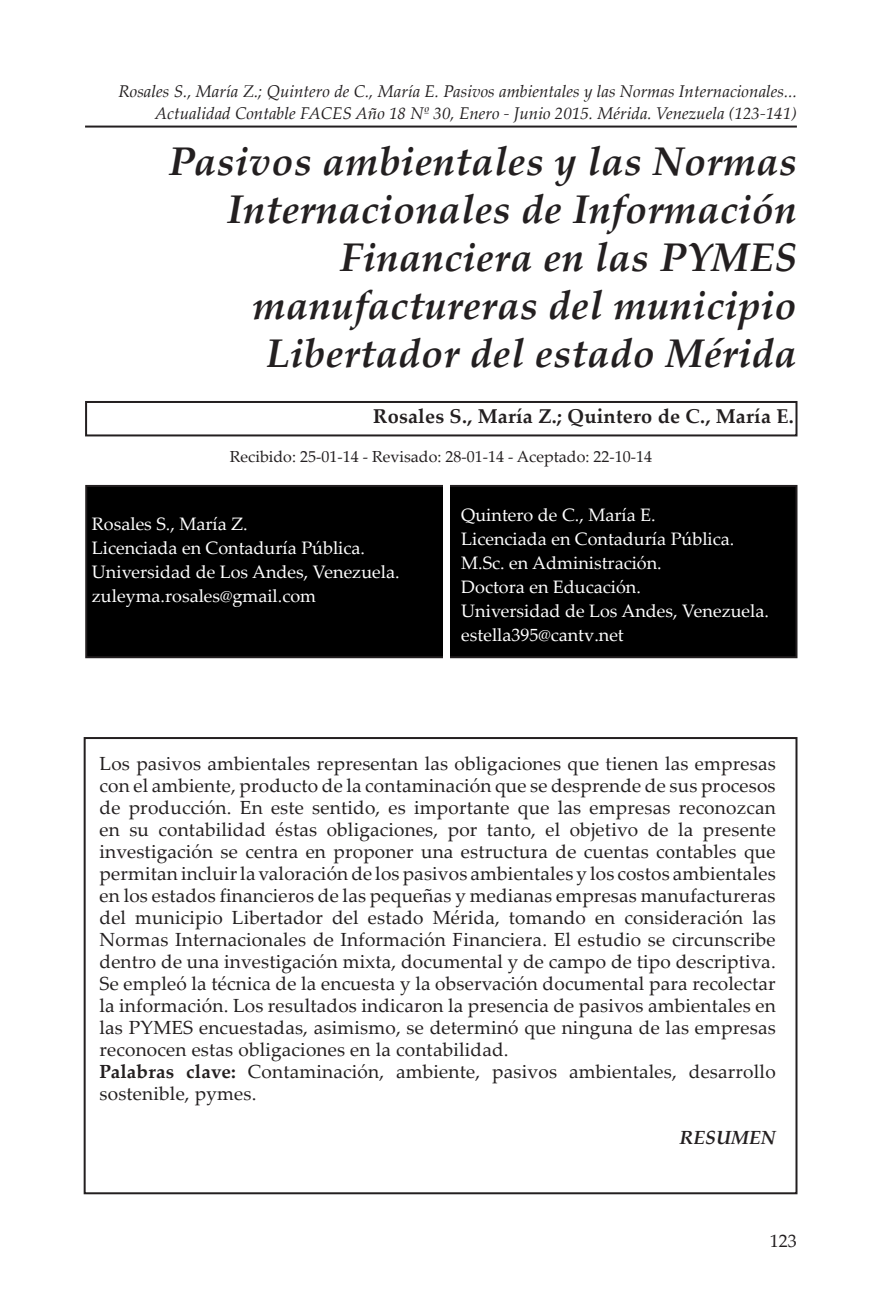
<style>
.page{position:relative;width:882px;height:1304px;background:#fff}
.page>*{position:absolute;margin:0;border:0;box-sizing:border-box;transform-origin:0 0}
.Titulos_de_capitulos{font:italic 700 40px/48px "Palatino Linotype";letter-spacing:.01em;color:#231f20;text-align:right}
.Autor_debajo_del_tit{font:700 20px "Palatino Linotype";letter-spacing:.01em;color:#231f20}
.Resumen{font:19px/22px "Palatino Linotype";letter-spacing:.01em;color:#231f20;text-align:justify}
.Resumen-2{font:italic 700 19px "Palatino Linotype";letter-spacing:.01em;color:#231f20}
.Autor{font:18px "Palatino Linotype";color:#fff}
.t1{font:18px "Palatino Linotype";color:#231f20}
.t2{font:italic 17px/21.6px "Palatino Linotype";color:#231f20;text-align:right}
.Fecha{font:16px "Palatino Linotype";color:#231f20}
.s1{font-weight:700}
</style>
<div class="page">
<hr style="left:85px;top:126px;width:712px;height:2px;background:#231f20">
<div style="left:85px;top:401px;width:712px;height:35px;border:2px solid #231f20"></div>
<div style="left:84px;top:737px;width:713px;height:457px;border:2px solid #231f20"></div>
<div style="left:86px;top:486px;width:710px;height:171px;background:#000"></div>
<div style="left:85px;top:485px;width:712px;height:173px;border:2px solid #231f20"></div>
<div style="left:443px;top:478px;width:6px;height:194px;background:#fff"></div>
<p class="t2" style="left:118px;top:80px;width:680px">Rosales S., María Z.; Quintero de C., María E. Pasivos ambientales y las Normas Internacionales...<br>Actualidad Contable FACES Año 18 Nº 30, Enero - Junio 2015. Mérida. Venezuela (123-141)</p>
<p class="Titulos_de_capitulos" style="left:168px;top:136px;width:630px">Pasivos ambientales y las Normas<br>Internacionales de Información<br>Financiera en las PYMES manufactureras del municipio<br>Libertador del estado Mérida</p>
<p class="Autor_debajo_del_tit" style="left:373px;top:402px;width:422px">Rosales S., María Z.; Quintero de C., María E.</p>
<p class="Fecha" style="left:230px;top:445px;width:424px">Recibido: 25-01-14 - Revisado: 28-01-14 - Aceptado: 22-10-14</p>
<p class="Autor" style="left:92px;top:511px;width:157px">Rosales S., María Z.</p>
<p class="Autor" style="left:92px;top:535px;width:274px">Licenciada en Contaduría Pública.</p>
<p class="Autor" style="left:92px;top:559px;width:309px">Universidad de Los Andes, Venezuela.</p>
<p class="Autor" style="left:92px;top:583px;width:226px">zuleyma.rosales@gmail.com</p>
<p class="Autor" style="left:461px;top:502px;width:196px">Quintero de C., María E.</p>
<p class="Autor" style="left:461px;top:526px;width:274px">Licenciada en Contaduría Pública.</p>
<p class="Autor" style="left:461px;top:550px;width:202px">M.Sc. en Administración.</p>
<p class="Autor" style="left:461px;top:574px;width:181px">Doctora en Educación.</p>
<p class="Autor" style="left:461px;top:598px;width:309px">Universidad de Los Andes, Venezuela.</p>
<p class="Autor" style="left:461px;top:622px;width:164px">estella395@cantv.net</p>
<p class="Resumen" style="left:99px;top:752px;width:677px">Los pasivos ambientales representan las obligaciones que tienen las empresas con el ambiente, producto de la contaminación que se desprende de sus procesos de producción. En este sentido, es importante que las empresas reconozcan en su contabilidad éstas obligaciones, por tanto, el objetivo de la presente investigación se centra en proponer una estructura de cuentas contables que permitan incluir la valoración de los pasivos ambientales y los costos ambientales en los estados financieros de las pequeñas y medianas empresas manufactureras del municipio Libertador del estado Mérida, tomando en consideración las Normas Internacionales de Información Financiera. El estudio se circunscribe dentro de una investigación mixta, documental y de campo de tipo descriptiva.<br>Se empleó la técnica de la encuesta y la observación documental para recolectar la información. Los resultados indicaron la presencia de pasivos ambientales en las PYMES encuestadas, asimismo, se determinó que ninguna de las empresas reconocen estas obligaciones en la contabilidad.</p>
<p class="Resumen" style="left:99px;top:1060px;width:677px"><span class="s1">Palabras clave:</span> Contaminación, ambiente, pasivos ambientales, desarrollo sostenible, pymes.</p>
<p class="Resumen-2" style="left:679px;top:1124px;width:98px">RESUMEN</p>
<p class="t1" style="left:770px;top:1228px;width:28px">123</p>
</div>
